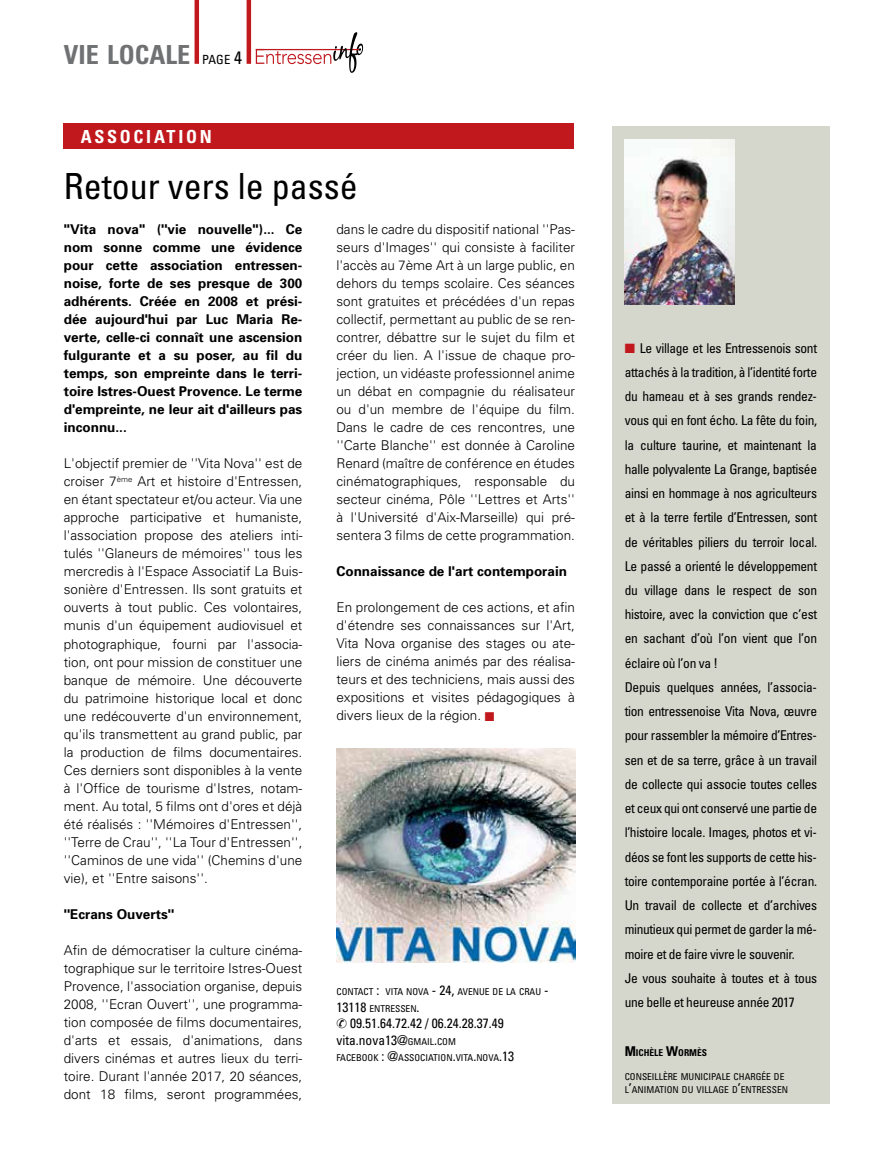
<style>
.page{position:relative;width:893px;height:1149px;background:#fff}
.page>*{position:absolute;margin:0;border:0;box-sizing:border-box;transform-origin:0 0}
.t1{font:condensed 36px "Univers";color:#000}
.t2{font:700 condensed 26.25px "Univers";color:#707172}
.t3{font:700 condensed 18px "Univers";letter-spacing:.15em;color:#fff}
.t4{font:300 13.5px/18px "Univers";color:#000;text-align:justify}
.t5{font:condensed 13.5px/24.2px "Univers";letter-spacing:-.025em;color:#000}
.t6{font:700 13.5px/18px "Univers";color:#000;text-align:justify}
.t7{font:condensed 13.5px/16.5px "Univers";color:#000}
.t8{font:condensed 9.45px "Univers";color:#000}
.t9{font:700 condensed 9.45px "Univers";color:#000}
.s1{font-weight:400;font-size:12.6px;color:#000}
.s2{font-weight:400;font-size:18px;color:#000}
.s3{color:#c0181d}
.s4{font-size:13.5px}
.s5{font-style:inherit}
.s6{font-size:9.45px}
</style>
<div class="page">
<div style="left:612px;top:126px;width:218px;height:977px;background:#d5d6cc"></div>
<img style="left:625px;top:139px;width:109px;height:165px">
<div style="left:64px;top:123px;width:510px;height:26px;background:#c0181d"></div>
<img style="left:336px;top:748px;width:239px;height:213px">
<hr style="left:195px;top:0;width:4px;height:64px;background:#c0181d">
<hr style="left:247px;top:0;width:4px;height:64px;background:#c0181d">
<svg style="left:256px;top:32px;width:107px;height:41px"></svg>
<h2 class="t2" style="left:64px;top:38px;width:180px">VIE LOCALE <span class="s1">PAGE</span> <span class="s2">4</span></h2>
<h3 class="t3" style="left:81px;top:126px;width:132px">ASSOCIATION</h3>
<h1 class="t1" style="left:64px;top:163px;width:295px">Retour vers le passé</h1>
<p class="t6" style="left:64px;top:220px;width:240px">''Vita nova'' (''vie nouvelle'')... Ce nom sonne comme une évidence pour cette association entressen&shy;noise, forte de ses presque de 300 adhérents. Créée en 2008 et prési&shy;dée aujourd'hui par Luc Maria Re&shy;verte, celle-ci connaît une ascension fulgurante et a su poser, au fil du temps, son empreinte dans le terri&shy;toire Istres-Ouest Provence. Le terme d'empreinte, ne leur ait d'ailleurs pas inconnu...</p>
<p class="t4" style="left:64px;top:454px;width:240px">L'objectif premier de ''Vita Nova'' est de croiser 7<sup>ème</sup> Art et histoire d'Entressen, en étant spectateur et/ou acteur. Via une approche participative et humaniste, l'association propose des ateliers inti&shy;tulés ''Glaneurs de mémoires'' tous les mercredis à l'Espace Associatif La Buis&shy;sonière d'Entressen. Ils sont gratuits et ouverts à tout public. Ces volontaires, munis d'un équipement audiovisuel et photographique, fourni par l'associa&shy;tion, ont pour mission de constituer une banque de mémoire. Une découverte du patrimoine historique local et donc une redécouverte d'un environnement, qu'ils transmettent au grand public, par la production de films documentaires.<br>Ces derniers sont disponibles à la vente à l'Office de tourisme d'Istres, notam&shy;ment. Au total, 5 films ont d'ores et déjà été réalisés : ''Mémoires d'Entressen'', ''Terre de Crau'', ''La Tour d'Entressen'', ''Caminos de une vida'' (Chemins d'une vie), et ''Entre saisons''.</p>
<p class="t6" style="left:64px;top:904px;width:112px">''Ecrans Ouverts''</p>
<p class="t4" style="left:64px;top:940px;width:240px">Afin de démocratiser la culture cinéma&shy;tographique sur le territoire Istres-Ouest Provence, l'association organise, depuis 2008, ''Ecran Ouvert'', une programma&shy;tion composée de films documentaires, d'arts et essais, d'animations, dans divers cinémas et autres lieux du terri&shy;toire. Durant l'année 2017, 20 séances, dont 18 films, seront programmées,</p>
<p class="t4" style="left:336px;top:220px;width:240px">dans le cadre du dispositif national ''Pas&shy;seurs d'Images'' qui consiste à faciliter l'accès au 7ème Art à un large public, en dehors du temps scolaire. Ces séances sont gratuites et précédées d'un repas collectif, permettant au public de se ren&shy;contrer, débattre sur le sujet du film et créer du lien. A l'issue de chaque pro&shy;jection, un vidéaste professionnel anime un débat en compagnie du réalisateur ou d'un membre de l'équipe du film.<br>Dans le cadre de ces rencontres, une ''Carte Blanche'' est donnée à Caroline Renard (maître de conférence en études cinématographiques, responsable du secteur cinéma, Pôle ''Lettres et Arts'' à l'Université d'Aix-Marseille) qui pré&shy;sentera 3 films de cette programmation.</p>
<p class="t6" style="left:336px;top:562px;width:232px">Connaissance de l'art contemporain</p>
<p class="t4" style="left:336px;top:598px;width:240px">En prolongement de ces actions, et afin d'étendre ses connaissances sur l'Art, Vita Nova organise des stages ou ate&shy;liers de cinéma animés par des réalisa&shy;teurs et des techniciens, mais aussi des expositions et visites pédagogiques à divers lieux de la région. <span class="s3">■</span></p>
<p class="t8" style="left:336px;top:985px;width:128px">CONTACT <span class="s4">:</span> VITA N OVA <span class="s4">- 24,</span> AVEN</p>
<p class="t8" style="left:479px;top:985px;width:71px">UE DE LA CRAU <span class="s4">-</span></p>
<p class="t8" style="left:336px;top:1002px;width:55px"><span class="s4">13118</span> ENTRESSEN</p>
<p class="t7" style="left:336px;top:998px;width:169px;text-indent:80px">.<br>✆ 09.51.64.72.42 / 06.24.28.37.49 <span class="s5">vita.nova</span>13@<span class="s6">GMAI L</span>.<span class="s6">COM</span></p>
<p class="t8" style="left:336px;top:1051px;width:179px">FACEBOOK <span class="s4">: @</span>ASSOCIATI ON <span class="s4">.</span>VITA<span class="s4">.</span>NOVA<span class="s4">.13</span></p>
<p class="t5" style="left:625px;top:335px;width:194px"><span class="s3">■</span> Le village et les Entressenois sont attachés à la tradition, à l’identité forte du hameau et à ses grands rendez&shy;vous qui en font écho. La fête du foin, la culture taurine, et maintenant la halle polyvalente La Grange, baptisée ainsi en hommage à nos agriculteurs et à la terre fertile d’Entressen, sont de véritables piliers du terroir local.<br>Le passé a orienté le développement du village dans le respect de son histoire, avec la conviction que c’est en sachant d’où l’on vient que l’on éclaire où l’on va !<br>Depuis quelques années, l’associa&shy;tion entressenoise Vita Nova, œuvre pour rassembler la mémoire d’Entres&shy;sen et de sa terre, grâce à un travail de collecte qui associe toutes celles et ceux qui ont conservé une partie de l’histoire locale. Images, photos et vi&shy;déos se font les supports de cette his&shy;toire contemporaine portée à l’écran.<br>Un travail de collecte et d’archives minutieux qui permet de garder la mé&shy;moire et de faire vivre le souvenir.<br>Je vous souhaite à toutes et à tous une belle et heureuse année 2017</p>
<p class="t9" style="left:625px;top:1045px;width:84px"><span class="s4">M</span> ICHÈLE <span class="s4">W</span>ORMÈS</p>
<p class="t8" style="left:625px;top:1069px;width:17px">CONSEI</p>
<p class="t8" style="left:655px;top:1069px;width:130px">LLÈRE MUNICI PALE CHARGÉE DE</p>
<p class="t8" style="left:625px;top:1083px;width:14px">L<span class="s4">’</span>ANIMA</p>
<p class="t8" style="left:659px;top:1083px;width:104px">TION DU VILLAGE D<span class="s4">’</span>ENTRESSEN</p>
</div>
